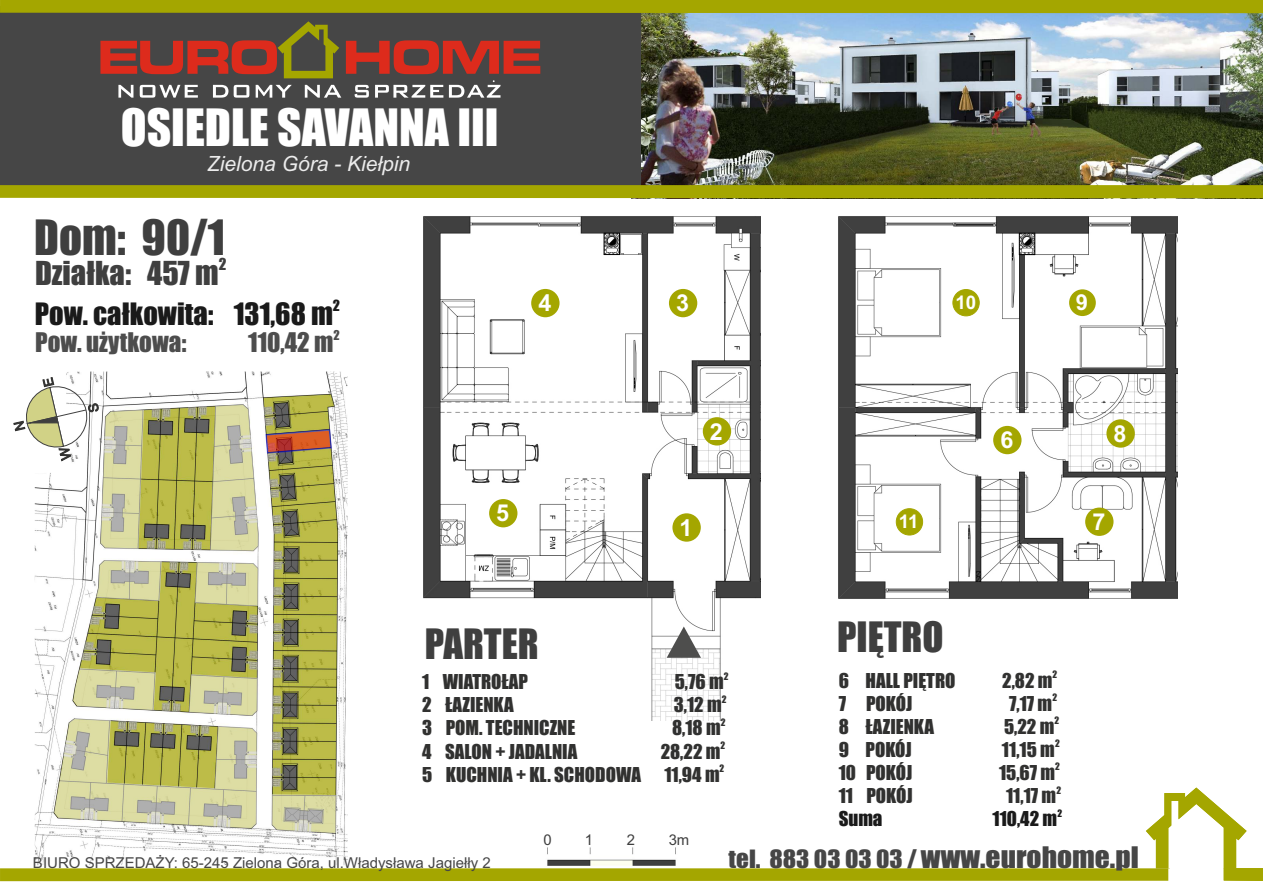
<style>
.page{position:relative;width:1263px;height:893px;background:#fff}
.page>*{position:absolute;margin:0;border:0;box-sizing:border-box;transform-origin:0 0}
.t1{font:47.55px "Impact";color:#fff}
.t2{font:45px "Impact";color:#3f3f3f}
.t3{font:38.7px "Impact";color:#3f3f3f}
.t4{font:30.45px "Impact";color:#3f3f3f}
.t5{font:28.5px "Impact";color:#1a1a1a}
.t6{font:27.45px "Impact";color:#464646;scale:1.07 1}
.t7{font:25.05px "Impact";color:#4d4d4d}
.t8{font:700 23.4px "Arial";color:#fff}
.t9{font:700 22.05px "Arial";color:#fff}
.t10{font:italic 21px "Arial";color:#ececec}
.t11{font:18.9px "Impact";color:#313130}
.t12{font:18.9px "Impact";color:#1a1a1a}
.t13{font:700 18.75px "Arial";color:#fff}
.t14{font:15.3px "Impact";color:#3f3f3f}
.t15{font:15px "Arial";color:#464646}
.t16{font:14.85px "Arial";color:#3f3f3f}
.t17{font:14.25px "Impact";color:#1a1a1a}
.t18{font:12.45px "Impact";color:#4d4d4d}
.t19{font:9.45px "Impact";color:#313130}
.t20{font:9.45px "Impact";color:#1a1a1a}
.s1{font-size:23.4px}
</style>
<div class="page">
<img style="left:35px;top:372px;width:313px;height:493px">
<svg style="left:272px;top:795px;width:63px;height:38px;background:#cbcba5"></svg>
<svg style="left:97px;top:561px;width:64px;height:40px;background:#cccca1"></svg>
<svg style="left:55px;top:668px;width:202px;height:160px;background:#c8c898"></svg>
<svg style="left:195px;top:562px;width:63px;height:44px;background:#cdcda1"></svg>
<svg style="left:211px;top:405px;width:47px;height:146px;background:#d2d2a8"></svg>
<img style="left:640px;top:13px;width:623px;height:172px">
<div style="left:0;top:7px;width:640px;height:183px;background:#464646"></div>
<svg style="left:100px;top:21px;width:440px;height:77px"></svg>
<svg style="left:0;top:185px;width:1263px;height:13px;background:#a3a501"></svg>
<div style="left:0;top:0;width:1263px;height:13px;background:#a4a600"></div>
<div style="left:0;top:868px;width:1168px;height:13px;background:#a4a600"></div>
<svg style="left:1146px;top:787px;width:100px;height:81px"></svg>
<div style="left:1224px;top:868px;width:39px;height:13px;background:#a4a600"></div>
<img style="left:423px;top:216px;width:337px;height:504px">
<div style="left:672px;top:513px;width:29px;height:29px;background:#a4a600;border-radius:50%"></div>
<div style="left:489px;top:499px;width:28px;height:28px;background:#a4a600;border-radius:50%"></div>
<div style="left:531px;top:289px;width:28px;height:28px;background:#a4a600;border-radius:50%"></div>
<div style="left:669px;top:289px;width:28px;height:28px;background:#a4a600;border-radius:50%"></div>
<div style="left:703px;top:417px;width:28px;height:28px;background:#a4a600;border-radius:50%"></div>
<img style="left:547px;top:847px;width:129px;height:19px">
<img style="left:838px;top:216px;width:339px;height:383px">
<div style="left:993px;top:426px;width:28px;height:28px;background:#a4a600;border-radius:50%"></div>
<div style="left:1085px;top:508px;width:28px;height:28px;background:#a4a600;border-radius:50%"></div>
<div style="left:953px;top:289px;width:26px;height:27px;background:#a4a600;border:1px solid #a4a600;border-radius:50%"></div>
<div style="left:1069px;top:289px;width:27px;height:27px;background:#a4a600;border-radius:50%"></div>
<div style="left:1106px;top:419px;width:29px;height:29px;background:#a4a600;border-radius:50%"></div>
<div style="left:896px;top:509px;width:27px;height:26px;background:#a4a600;border:1px solid #a4a600;border-radius:50%"></div>
<svg style="left:667px;top:626px;width:34px;height:32px"></svg>
<svg style="left:265px;top:429px;width:67px;height:25px;background:#b36644"></svg>
<svg style="left:25px;top:378px;width:118px;height:170px"></svg>
<h1 class="t1" style="left:121px;top:109px;width:379px">OSIEDLE SAVANNA III</h1>
<p class="t10" style="left:207px;top:156px;width:205px">Zielona Góra - Kiełpin</p>
<h2 class="t2" style="left:34px;top:219px;width:192px">Dom: 90/1</h2>
<p class="t14" style="left:219px;top:258px;width:9px">2</p>
<h3 class="t4" style="left:35px;top:261px;width:185px">Działka: 457 m</h3>
<p class="t17" style="left:333px;top:299px;width:9px">2</p>
<h3 class="t5" style="left:35px;top:302px;width:299px">Pow. całkowita: 131,68 m</h3>
<p class="t18" style="left:333px;top:330px;width:8px">2</p>
<h3 class="t7" style="left:35px;top:332px;width:153px">Pow. użytkowa:</h3>
<h3 class="t7" style="left:248px;top:332px;width:87px">110,42 m</h3>
<p class="t8" style="left:538px;top:294px;width:14px">4</p>
<p class="t8" style="left:676px;top:294px;width:14px">3</p>
<p class="t8" style="left:496px;top:504px;width:14px">5</p>
<h3 class="t3" style="left:425px;top:628px;width:115px">PARTER</h3>
<p class="t8" style="left:710px;top:422px;width:14px">2</p>
<p class="t8" style="left:680px;top:519px;width:14px">1</p>
<p class="t19" style="left:724px;top:672px;width:6px">2</p>
<p class="t11" style="left:422px;top:674px;width:107px">1 WIATROŁAP</p>
<p class="t11" style="left:675px;top:674px;width:50px">5,76 m</p>
<p class="t19" style="left:722px;top:695px;width:6px">2</p>
<p class="t11" style="left:422px;top:697px;width:93px">2 ŁAZIENKA</p>
<p class="t11" style="left:674px;top:697px;width:49px">3,12 m</p>
<p class="t19" style="left:721px;top:718px;width:6px">2</p>
<p class="t11" style="left:422px;top:720px;width:155px">3 POM. TECHNICZNE</p>
<p class="t11" style="left:672px;top:720px;width:50px">8,18 m</p>
<p class="t19" style="left:721px;top:742px;width:6px">2</p>
<p class="t11" style="left:422px;top:744px;width:157px">4 SALON + JADALNIA</p>
<p class="t11" style="left:661px;top:744px;width:61px">28,22 m</p>
<p class="t19" style="left:720px;top:765px;width:6px">2</p>
<p class="t11" style="left:422px;top:767px;width:299px">5 KUCHNIA + KL. SCHODOWA 11,94 m</p>
<p class="t13" style="left:955px;top:296px;width:22px">10</p>
<p class="t9" style="left:1076px;top:294px;width:14px">9</p>
<p class="t13" style="left:899px;top:515px;width:21px">11</p>
<p class="t8" style="left:1000px;top:431px;width:14px">6</p>
<p class="t8" style="left:1114px;top:425px;width:14px">8</p>
<p class="t8" style="left:1092px;top:513px;width:14px">7</p>
<h3 class="t3" style="left:837px;top:622px;width:108px">PIĘTRO</h3>
<p class="t19" style="left:1052px;top:670px;width:6px">2</p>
<p class="t11" style="left:839px;top:672px;width:118px">6 HALL PIĘTRO</p>
<p class="t11" style="left:1002px;top:672px;width:52px">2,82 m</p>
<p class="t11" style="left:839px;top:696px;width:75px">7 POKÓJ</p>
<p class="t11" style="left:1009px;top:696px;width:45px">7,17 m</p>
<p class="t19" style="left:1052px;top:694px;width:6px">2</p>
<p class="t19" style="left:1054px;top:717px;width:6px">2</p>
<p class="t11" style="left:839px;top:719px;width:97px">8 ŁAZIENKA</p>
<p class="t11" style="left:1004px;top:719px;width:52px">5,22 m</p>
<p class="t11" style="left:839px;top:742px;width:75px">9 POKÓJ</p>
<p class="t11" style="left:1002px;top:742px;width:54px">11,15 m</p>
<p class="t19" style="left:1055px;top:740px;width:6px">2</p>
<p class="t11" style="left:839px;top:765px;width:75px">10 POKÓJ</p>
<p class="t11" style="left:999px;top:765px;width:58px">15,67 m</p>
<p class="t19" style="left:1055px;top:763px;width:6px">2</p>
<p class="t11" style="left:839px;top:788px;width:76px">11 POKÓJ</p>
<p class="t11" style="left:1006px;top:788px;width:52px">11,17 m</p>
<p class="t19" style="left:1056px;top:786px;width:6px">2</p>
<p class="t20" style="left:1057px;top:809px;width:6px">2</p>
<p class="t12" style="left:839px;top:811px;width:45px">Suma</p>
<p class="t12" style="left:992px;top:811px;width:66px">110,42 m</p>
<p class="t15" style="left:33px;top:857px;width:459px">BIURO SPRZEDAŻY: 65-245 Zielona Góra, ul.Władysława Jagiełły 2</p>
<p class="t16" style="left:543px;top:834px;width:10px">0</p>
<p class="t16" style="left:585px;top:834px;width:10px">1</p>
<p class="t16" style="left:627px;top:834px;width:10px">2</p>
<p class="t16" style="left:669px;top:834px;width:22px">3m</p>
<h3 class="t6" style="left:729px;top:847px;width:385px"><span class="s1">tel. 883 03 03 03 /</span>www.eurohome.pl</h3>
</div>
